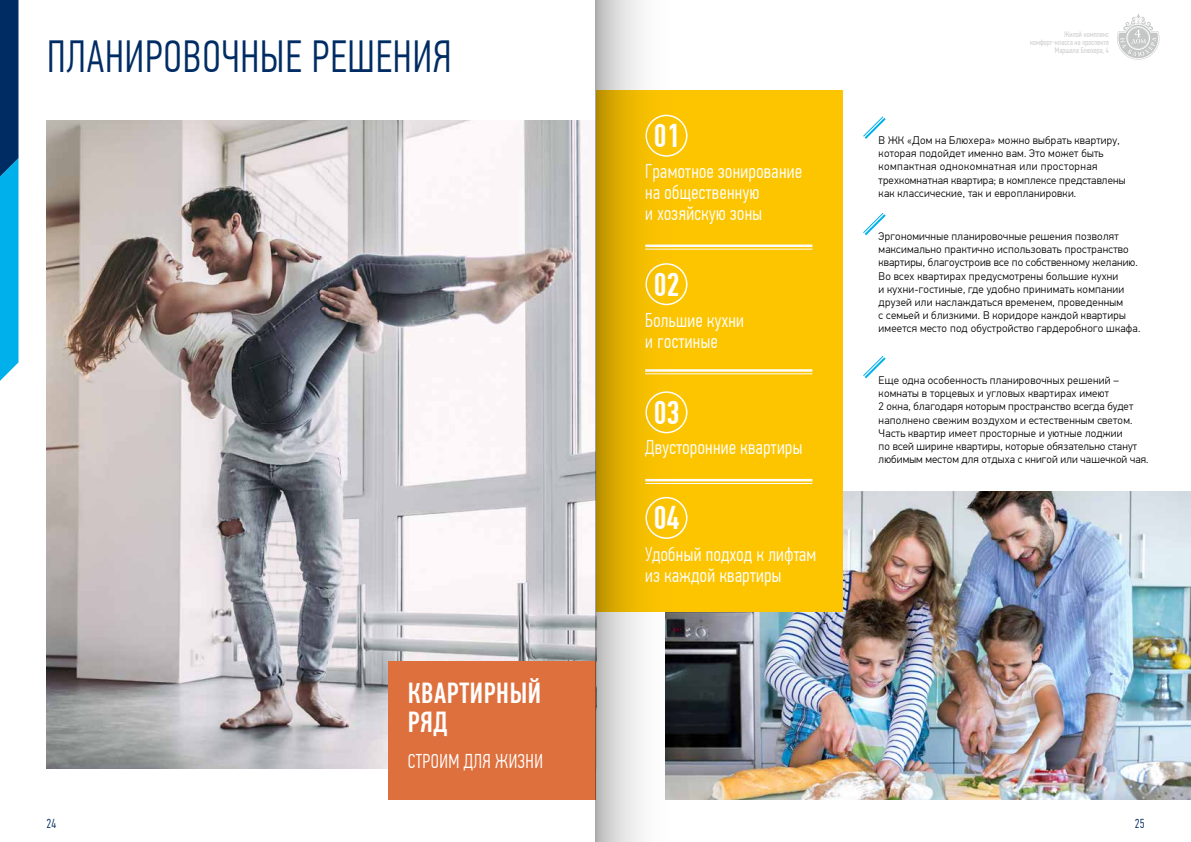
<style>
.page{position:relative;width:1191px;height:842px;background:#fff}
.page>*{position:absolute;margin:0;border:0;box-sizing:border-box;transform-origin:0 0}
.t1{font:300 45px "PF Din Text Comp Pro";letter-spacing:.02em;color:#002c64}
.t2{font:500 33px "PF Din Text Comp Pro";letter-spacing:-.02em;color:#fff}
.t3{font:500 29px/29px "PF Din Text Comp Pro";letter-spacing:.02em;color:#fff}
.t4{font:300 20px/21px "PF Din Text Comp Pro";letter-spacing:.02em;color:#fff}
.t5{font:300 13px "PF Din Text Comp Pro";color:#002c64}
.t6{font:300 11px/13.2px "PF Din Text Pro";letter-spacing:.02em;color:#000}
.t7{font:300 8px/8px "PF Din Text Comp Pro";letter-spacing:.02em;color:#c5c6c6;text-align:right}
</style>
<div class="page">
<img style="left:47px;top:120px;width:548px;height:648px">
<img style="left:680px;top:492px;width:511px;height:307px">
<div style="left:596px;top:91px;width:247px;height:521px;background:#fdc500"></div>
<hr style="left:645px;top:249px;width:167px;height:1px;background:#fff">
<hr style="left:645px;top:245px;width:167px;height:2px;background:#fff">
<hr style="left:645px;top:373px;width:167px;height:1px;background:#fff">
<hr style="left:645px;top:369px;width:167px;height:3px;background:#fff">
<hr style="left:645px;top:483px;width:167px;height:1px;background:#fff">
<hr style="left:645px;top:479px;width:167px;height:2px;background:#fff">
<div style="left:645px;top:391px;width:42px;height:42px;border:2px solid #fff;border-radius:50%"></div>
<div style="left:645px;top:497px;width:42px;height:42px;border:2px solid #fff;border-radius:50%"></div>
<div style="left:645px;top:263px;width:42px;height:42px;border:2px solid #fff;border-radius:50%"></div>
<div style="left:645px;top:115px;width:42px;height:42px;border:2px solid #fff;border-radius:50%"></div>
<div style="left:388px;top:661px;width:207px;height:138px;background:#de703d"></div>
<svg style="left:0;top:0;width:18px;height:381px"></svg>
<svg style="left:863px;top:212px;width:23px;height:24px"></svg>
<svg style="left:863px;top:116px;width:23px;height:23px"></svg>
<svg style="left:863px;top:356px;width:23px;height:23px"></svg>
<svg style="left:1117px;top:14px;width:42px;height:46px"></svg>
<svg style="left:595px;top:0;width:85px;height:842px"></svg>
<h1 class="t1" style="left:47px;top:31px;width:406px">ПЛАНИРОВОЧНЫЕ РЕШЕНИЯ</h1>
<h3 class="t3" style="left:408px;top:679px;width:135px">КВАРТИРНЫЙ<br>РЯД</h3>
<h3 class="t4" style="left:408px;top:751px;width:137px">СТРОИМ ДЛЯ ЖИЗНИ</h3>
<h2 class="t2" style="left:653px;top:117px;width:28px">01</h2>
<h3 class="t4" style="left:645px;top:161px;width:158px">Грамотное зонирование на общественную<br>и хозяйскую зоны</h3>
<h2 class="t2" style="left:653px;top:265px;width:28px">02</h2>
<h3 class="t4" style="left:645px;top:309px;width:100px">Большие кухни и гостиные</h3>
<h2 class="t2" style="left:653px;top:393px;width:28px">03</h2>
<h3 class="t4" style="left:645px;top:437px;width:159px">Двусторонние квартиры</h3>
<h2 class="t2" style="left:653px;top:499px;width:28px">04</h2>
<h3 class="t4" style="left:645px;top:544px;width:172px">Удобный подход к лифтам из каждой квартиры</h3>
<p class="t7" style="left:1030px;top:31px;width:80px">Жилой комплекс комфорт-класса на проспекте<br>Маршала Блюхера, 4</p>
<p class="t6" style="left:878px;top:134px;width:248px">В ЖК «Дом на Блюхера» можно выбрать квартиру, которая подойдет именно вам. Это может быть компактная однокомнатная или просторная трехкомнатная квартира; в комплексе представлены как классические, так и европланировки.</p>
<p class="t6" style="left:878px;top:230px;width:263px">Эргономичные планировочные решения позволят максимально практично использовать пространство квартиры, благоустроив все по собственному желанию.<br>Во всех квартирах предусмотрены большие кухни<br>и кухни-гостиные, где удобно принимать компании друзей или наслаждаться временем, проведенным<br>с семьей и близкими. В коридоре каждой квартиры имеется место под обустройство гардеробного шкафа.</p>
<p class="t6" style="left:878px;top:374px;width:271px">Еще одна особенность планировочных решений – комнаты в торцевых и угловых квартирах имеют<br>2 окна, благодаря которым пространство всегда будет наполнено свежим воздухом и естественным светом.<br>Часть квартир имеет просторные и уютные лоджии<br>по всей ширине квартиры, которые обязательно станут любимым местом для отдыха с книгой или чашечкой чая.</p>
<p class="t5" style="left:46px;top:816px;width:11px">24</p>
<p class="t5" style="left:1134px;top:816px;width:11px">25</p>
</div>
